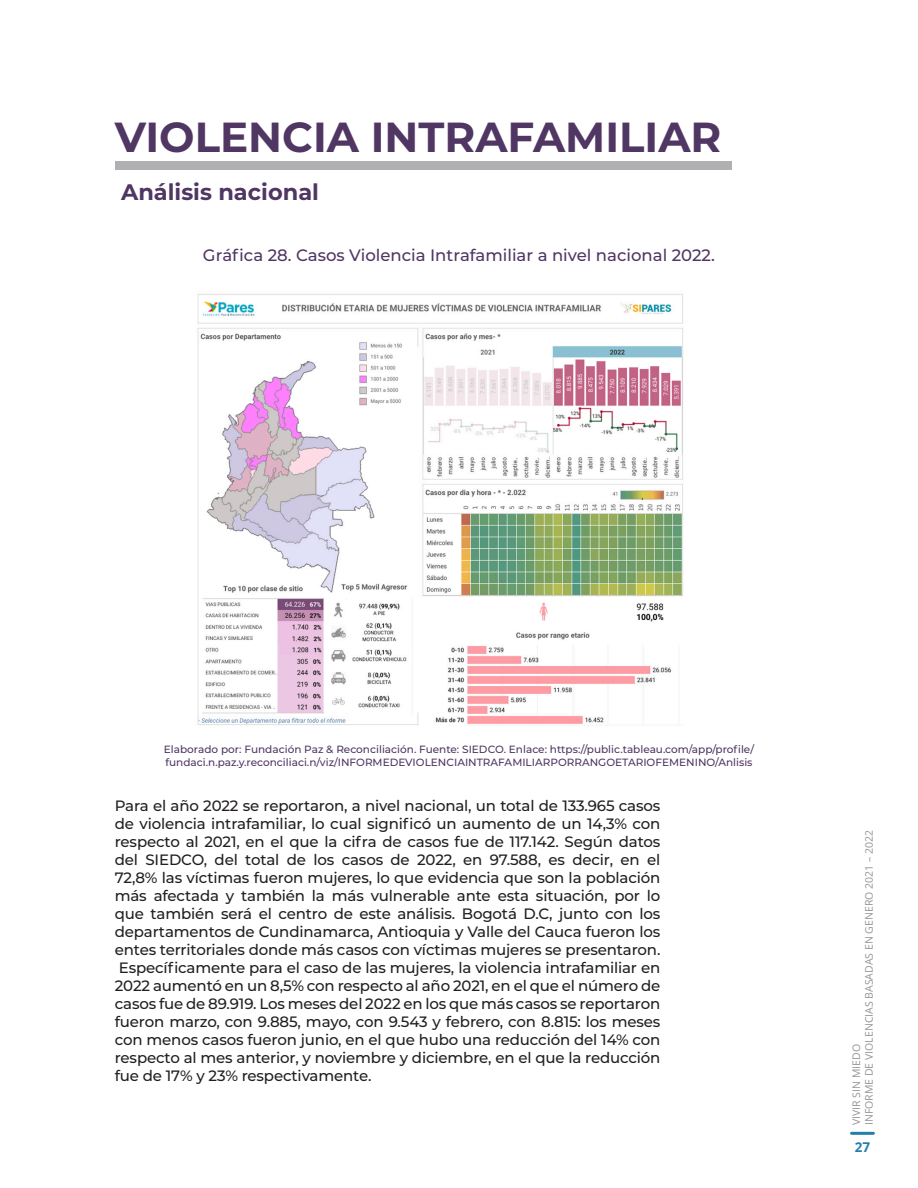
<style>
.page{position:relative;width:918px;height:1188px;background:#fff}
.page>*{position:absolute;margin:0;border:0;box-sizing:border-box;transform-origin:0 0}
.t1{font:700 42px "Montserrat";color:#503663}
.t2{font:700 22.5px "Montserrat";color:#503663}
.t3{font:500 16.5px "Montserrat";color:#503663}
.t4{font:500 15px/18px "Montserrat";letter-spacing:-.01em;color:#231f20;text-align:justify}
.t5{font:700 13.5px "Open Sans";color:#227faa}
.t6{font:500 10.5px/12.6px "Montserrat";color:#503663}
.t7{font:10.5px/12.6px "Open Sans";color:#939598}
</style>
<div class="page">
<hr style="left:852px;top:1132px;width:21px;height:3px;background:#227faa">
<div style="left:115px;top:162px;width:617px;height:8px;background:#b0b0b3"></div>
<img style="left:197px;top:294px;width:487px;height:431px">
<p class="t1" style="left:115px;top:107px;width:608px">VIOLENCIA INTRAFAMILIAR</p>
<p class="t2" style="left:121px;top:176px;width:199px">Análisis nacional</p>
<p class="t3" style="left:203px;top:244px;width:514px">Gráfica 28. Casos Violencia Intrafamiliar a nivel nacional 2022.</p>
<p class="t6" style="left:164px;top:743px;width:592px">Elaborado por: Fundación Paz &amp; Reconciliación. Fuente: SIEDCO. Enlace: https://public.tableau.com/app/profile/ fundaci.n.paz.y.reconciliaci.n/viz/INFORMEDEVIOLENCIAINTRAFAMILIARPORRANGOETARIOFEMENINO/Anlisis</p>
<p class="t4" style="left:115px;top:796px;width:547px">Para el año 2022 se reportaron, a nivel nacional, un total de 133.965 casos de violencia intrafamiliar, lo cual significó un aumento de un 14,3% con respecto al 2021, en el que la cifra de casos fue de 117.142. Según datos del SIEDCO, del total de los casos de 2022, en 97.588, es decir, en el 72,8% las víctimas fueron mujeres, lo que evidencia que son la población más afectada y también la más vulnerable ante esta situación, por lo que también será el centro de este análisis. Bogotá D.C, junto con los departamentos de Cundinamarca, Antioquia y Valle del Cauca fueron los entes territoriales donde más casos con víctimas mujeres se presentaron.</p>
<p class="t4" style="left:115px;top:958px;width:547px">Específicamente para el caso de las mujeres, la violencia intrafamiliar en 2022 aumentó en un 8,5% con respecto al año 2021, en el que el número de casos fue de 89.919. Los meses del 2022 en los que más casos se reportaron fueron marzo, con 9.885, mayo, con 9.543 y febrero, con 8.815: los meses con menos casos fueron junio, en el que hubo una reducción del 14% con respecto al mes anterior, y noviembre y diciembre, en el que la reducción fue de 17% y 23% respectivamente.</p>
<p class="t7" style="left:850px;top:1125px;width:296px;rotate:-90deg">VIVIR SIN MIEDO<br>INFORME DE VIOLENCIAS BASADAS EN GENERO 2021 – 2022</p>
<p class="t5" style="left:855px;top:1137px;width:17px">27</p>
</div>
